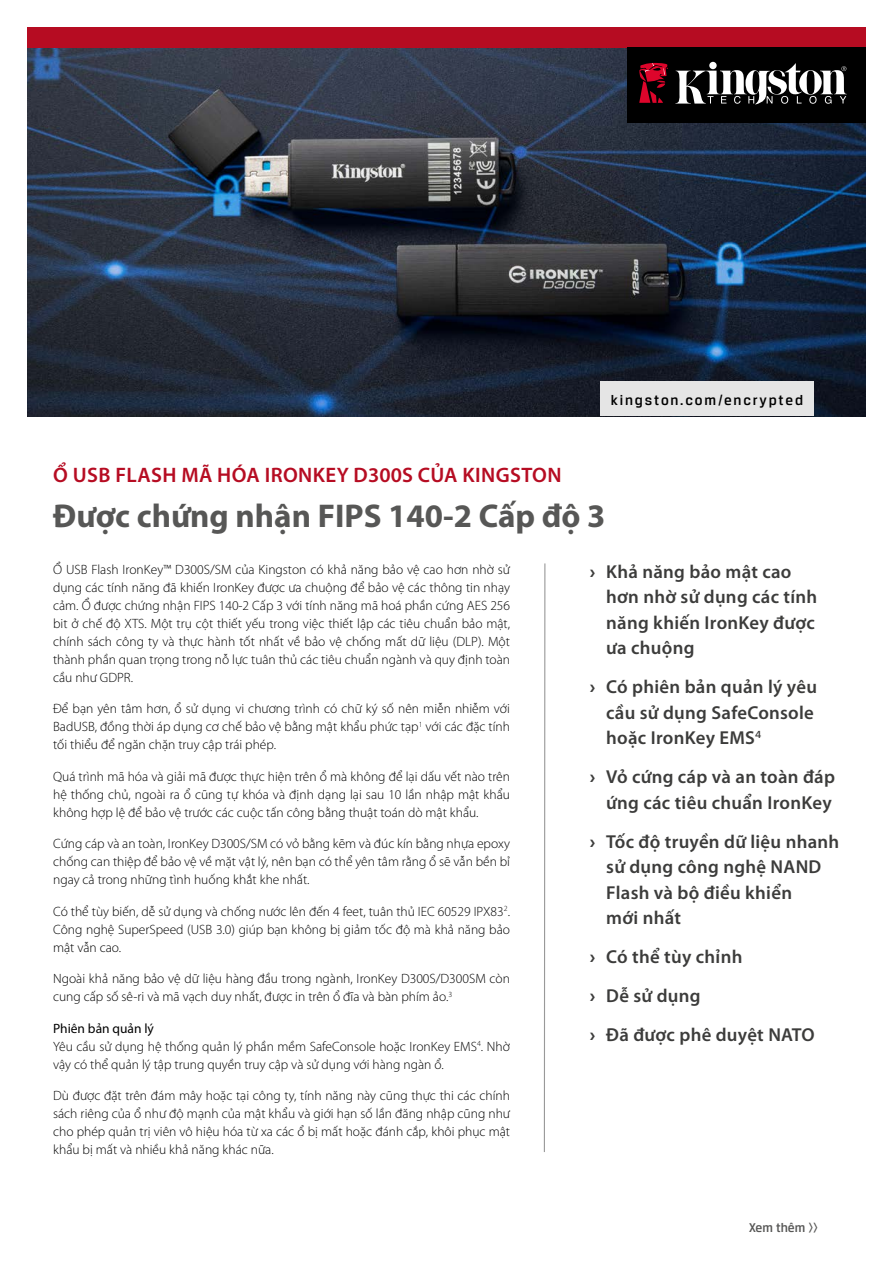
<style>
.page{position:relative;width:893px;height:1263px;background:#fff}
.page>*{position:absolute;margin:0;border:0;box-sizing:border-box;transform-origin:0 0}
.t1{font:700 33px "Myriad Pro";color:#575756}
.t2{font:600 21px "Myriad Pro";letter-spacing:.02em;color:#b60c22}
.t3{font:600 18.75px/25.5px "Myriad Pro";letter-spacing:.015em;color:#3c3c3b}
.t4{font:500 15px "Breuer Text";letter-spacing:.12em;color:#000}
.t5{font:300 13.5px/18px "Myriad Pro";color:#000;text-align:justify}
.t6{font:500 13.5px "Breuer Text";color:#575756}
.s1{font-weight:400}
.s2{font-family:"Breuer Text";font-weight:700}
</style>
<div class="page">
<svg style="left:543px;top:563px;width:3px;height:589px"></svg>
<img style="left:27px;top:47px;width:839px;height:369px">
<div style="left:600px;top:381px;width:214px;height:35px;background:#e5e5e5"></div>
<div style="left:27px;top:27px;width:839px;height:20px;background:#b60c22"></div>
<div style="left:628px;top:47px;width:238px;height:76px;background:#000"></div>
<svg style="left:675px;top:63px;width:172px;height:42px"></svg>
<svg style="left:639px;top:62px;width:29px;height:41px"></svg>
<h2 class="t2" style="left:53px;top:462px;width:510px">Ổ USB FLASH MÃ HÓA IRONKEY D300S CỦA KINGSTON</h2>
<p class="t4" style="left:611px;top:391px;width:194px">kingston.com/encrypted</p>
<h1 class="t1" style="left:53px;top:495px;width:554px">Được chứng nhận FIPS 140-2 Cấp độ 3</h1>
<p class="t5" style="left:53px;top:560px;width:458px">Ổ USB Flash IronKey™ D300S/SM của Kingston có khả năng bảo vệ cao hơn nhờ sử dụng các tính năng đã khiến IronKey được ưa chuộng để bảo vệ các thông tin nhạy cảm. Ổ được chứng nhận FIPS 140-2 Cấp 3 với tính năng mã hoá phần cứng AES 256 bit ở chế độ XTS. Một trụ cột thiết yếu trong việc thiết lập các tiêu chuẩn bảo mật, chính sách công ty và thực hành tốt nhất về bảo vệ chống mất dữ liệu (DLP). Một thành phần quan trọng trong nỗ lực tuân thủ các tiêu chuẩn ngành và quy định toàn cầu như GDPR.</p>
<p class="t5" style="left:53px;top:699px;width:458px">Để bạn yên tâm hơn, ổ sử dụng vi chương trình có chữ ký số nên miễn nhiễm với BadUSB, đồng thời áp dụng cơ chế bảo vệ bằng mật khẩu phức tạp<sup>1</sup> với các đặc tính tối thiểu để ngăn chặn truy cập trái phép.</p>
<p class="t5" style="left:53px;top:767px;width:458px">Quá trình mã hóa và giải mã được thực hiện trên ổ mà không để lại dấu vết nào trên hệ thống chủ, ngoài ra ổ cũng tự khóa và định dạng lại sau 10 lần nhập mật khẩu không hợp lệ để bảo vệ trước các cuộc tấn công bằ ng thuật toá n dò mật khẩu.</p>
<p class="t5" style="left:53px;top:834px;width:458px">Cứng cáp và an toàn, IronKey D300S/SM có vỏ bằng kẽm và đúc kín bằng nhựa epoxy chống can thiệp để bảo vệ về mặt vật lý, nên bạn có thể yên tâm rằng ổ sẽ vẫn bền bỉ ngay cả trong những tình huống khắt khe nhất.</p>
<p class="t5" style="left:53px;top:902px;width:458px">Có thể tùy biến, dễ sử dụng và chống nước lên đến 4 feet, tuân thủ IEC 60529 IPX83<sup>2</sup>.<br>Công nghệ SuperSpeed (USB 3.0) giúp bạn không bị giảm tốc độ mà khả năng bảo mật vẫn cao.</p>
<p class="t5" style="left:53px;top:969px;width:458px">Ngoài khả năng bảo vệ dữ liệu hàng đầu trong ngành, IronKey D300S/D300SM còn cung cấp số sê-ri và mã vạch duy nhất, được in trên ổ đĩa và bàn phím ảo.<sup>3</sup></p>
<p class="t5" style="left:53px;top:1019px;width:458px;text-align:left"><span class="s1">Phiên bản quản lý<br></span>Yêu cầu sử dụng hệ thống quản lý phần mềm SafeConsole hoặc IronKey EMS<sup>4</sup>. Nhờ vậy có thể quản lý tập trung quyền truy cập và sử dụng với hàng ngàn ổ.</p>
<p class="t5" style="left:53px;top:1086px;width:458px">Dù được đặt trên đám mây hoặc tại công ty, tính năng này cũng thực thi các chính sách riêng của ổ như độ mạnh của mật khẩu và giới hạn số lần đăng nhập cũng như cho phép quản trị viên vô hiệu hóa từ xa các ổ bị mất hoặc đánh cắp, khôi phục mật khẩu bị mất và nhiều khả năng khác nữa.</p>
<h3 class="t3" style="left:606px;top:558px;width:212px;text-indent:-17px"><span class="s2">›</span> Khả năng bảo mật cao hơn nhờ sử dụng các tính năng khiến IronKey được ưa chuộng</h3>
<h3 class="t3" style="left:606px;top:673px;width:212px;text-indent:-17px"><span class="s2">›</span> Có phiên bản quản lý yêu cầu sử dụng SafeConsole hoặc IronKey EMS<sup>4</sup></h3>
<h3 class="t3" style="left:589px;top:763px;width:247px;text-align:right"><span class="s2">›</span> Vỏ cứng cáp và an toàn đáp ứng các tiêu chuẩn IronKey</h3>
<h3 class="t3" style="left:606px;top:828px;width:234px;text-indent:-17px"><span class="s2">›</span> Tốc độ truyền dữ liệu nhanh sử dụng công nghệ NAND<br>Flash và bộ điều khiển<br>mới nhất</h3>
<h3 class="t3" style="left:589px;top:937px;width:227px;line-height:39px"><span class="s2">›</span> Có thể tùy chỉnh<br><span class="s2">›</span> Dễ sử dụng<br><span class="s2">›</span> Đã được phê duyệt NATO</h3>
<p class="t6" style="left:749px;top:1220px;width:70px">Xem thêm &gt;&gt;</p>
</div>
